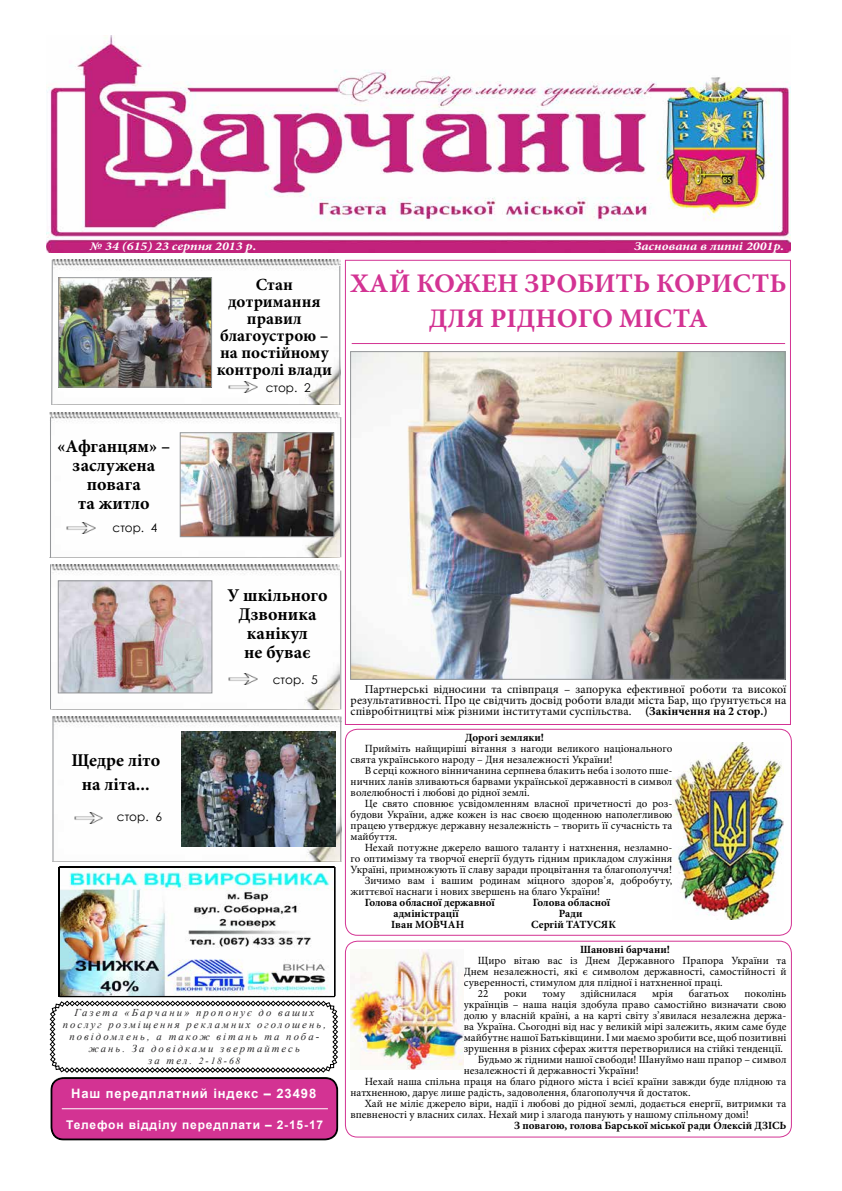
<style>
.page{position:relative;width:842px;height:1191px;background:#fff}
.page>*{position:absolute;margin:0;border:0;box-sizing:border-box;transform-origin:0 0}
.t1{font:700 26.9px/35px "Minion Pro";color:#d33393;text-align:center}
.t2{font:700 18px/19px "Minion Pro";color:#000;text-align:center}
.t3{font:700 17px/17px "Minion Pro";color:#000;text-align:center}
.t4{font:700 13px "Arial";letter-spacing:.07em;color:#fff}
.t5{font:12px/11px "Minion Pro";color:#000;text-align:justify}
.t6{font:italic 700 12px "Minion Pro";color:#fff;scale:1.15 1}
.t7{font:700 12px "Arial";letter-spacing:.07em;color:#fff}
.t8{font:12px "Century Gothic";color:#000}
.t9{font:11px/11px "Minion Pro";color:#000;text-align:justify}
.t10{font:700 11px "Minion Pro";color:#000}
.t11{font:italic 10.5px/12px "Times New Roman";letter-spacing:.19em;color:#292829;text-align:center}
.t12{font:italic 9.4px "Times New Roman";color:#292829}
.s1{font-size:10.5px}
.s2{font-weight:700}
</style>
<div class="page">
<img style="left:53px;top:260px;width:288px;height:145px">
<img style="left:49px;top:412px;width:291px;height:145px">
<img style="left:51px;top:564px;width:289px;height:145px">
<hr style="left:50px;top:564px;width:1px;height:145px;background:#939598">
<svg style="left:51px;top:259px;width:2px;height:146px"></svg>
<hr style="left:339px;top:266px;width:1px;height:139px;background:#939598">
<hr style="left:340px;top:417px;width:1px;height:140px;background:#939598">
<hr style="left:50px;top:417px;width:1px;height:141px;background:#939598">
<hr style="left:352px;top:343px;width:433px;height:1px;background:#d33393">
<hr style="left:340px;top:570px;width:1px;height:139px;background:#939598">
<img style="left:67px;top:522px;width:28px;height:11px">
<img style="left:229px;top:673px;width:28px;height:11px">
<img style="left:53px;top:716px;width:287px;height:145px">
<hr style="left:340px;top:716px;width:1px;height:145px;background:#939598">
<hr style="left:52px;top:716px;width:1px;height:145px;background:#939598">
<div style="left:345px;top:940px;width:447px;height:197px;border:1px solid #d33393;border-radius:12px"></div>
<img style="left:75px;top:812px;width:28px;height:11px">
<img style="left:50px;top:866px;width:288px;height:274px">
<hr style="left:62px;top:1108px;width:266px;height:1px;background:#fff">
<img style="left:47px;top:36px;width:744px;height:216px">
<img style="left:229px;top:382px;width:28px;height:11px">
<div style="left:345px;top:729px;width:447px;height:206px;border:1px solid #d33393;border-radius:12px"></div>
<img style="left:351px;top:950px;width:113px;height:119px">
<img style="left:672px;top:742px;width:112px;height:177px">
<img style="left:60px;top:279px;width:150px;height:106px">
<div style="left:58px;top:277px;width:154px;height:110px;border:1px solid #939598"></div>
<img style="left:182px;top:434px;width:150px;height:101px">
<div style="left:180px;top:432px;width:154px;height:105px;border:1px solid #95979a"></div>
<img style="left:60px;top:582px;width:150px;height:109px">
<div style="left:58px;top:580px;width:154px;height:113px;border:1px solid #939598"></div>
<img style="left:182px;top:731px;width:153px;height:115px">
<img style="left:352px;top:353px;width:432px;height:325px">
<div style="left:350px;top:351px;width:436px;height:329px;border:1px solid #939598"></div>
<p class="t6" style="left:90px;top:238px;width:146px">№ 34 (615) 23 серпня 2013 р.</p>
<p class="t6" style="left:634px;top:238px;width:132px">Заснована в липні 2001р.</p>
<h2 class="t2" style="left:57px;top:436px;width:115px">«Афганцям» – заслужена повага<br>та житло</h2>
<p class="t8" style="left:113px;top:519px;width:47px">стор. 4</p>
<h3 class="t3" style="left:217px;top:276px;width:117px">Стан дотримання правил благоустрою – на постійному контролі влади</h3>
<p class="t8" style="left:266px;top:379px;width:47px">стор. 2</p>
<h1 class="t1" style="left:350px;top:265px;width:438px">ХАЙ КОЖЕН ЗРОБИТЬ КОРИСТЬ<br>ДЛЯ РІДНОГО МІСТА</h1>
<h2 class="t2" style="left:227px;top:585px;width:102px">У шкільного<br>Дзвоника канікул<br>не буває</h2>
<h2 class="t2" style="left:71px;top:748px;width:90px;line-height:24px">Щедре літо на літа...</h2>
<p class="t8" style="left:117px;top:808px;width:47px">стор. 6</p>
<p class="t8" style="left:273px;top:671px;width:47px">стор. 5</p>
<p class="t11" style="left:63px;top:1006px;width:265px">Газета «Барчани» пропонує до ваших послуг розміщення рекламних оголошень, повідомлень, а також вітань та поба&shy;жань. За довідками звертайтесь</p>
<p class="t12" style="left:148px;top:1054px;width:94px"><span class="s1">за тел.</span> 2-18-68</p>
<p class="t4" style="left:71px;top:1084px;width:247px">Наш передплатний індекс – 23498</p>
<p class="t7" style="left:66px;top:1116px;width:259px">Телефон відділу передплати – 2-15-17</p>
<p class="t5" style="left:351px;top:684px;width:437px;text-indent:14px">Партнерські відносини та співпраця – запорука ефективної роботи та високої результативності. Про це свідчить досвід роботи влади міста Бар, що ґрунтується на співробітництві між різними інститутами суспільства. <span class="s2">(Закінчення на 2 стор.)</span></p>
<p class="t10" style="left:465px;top:729px;width:80px">Дорогі земляки!</p>
<p class="t9" style="left:351px;top:742px;width:323px;text-indent:14px">Прийміть найщиріші вітання з нагоди великого національного свята українського народу – Дня незалежності України!</p>
<p class="t9" style="left:351px;top:764px;width:323px;text-indent:14px">В серці кожного вінничанина серпнева блакить неба і золото пше&shy;ничних ланів зливаються барвами української державності в символ волелюбності і любові до рідної землі.</p>
<p class="t9" style="left:351px;top:797px;width:323px;text-indent:14px">Це свято сповнює усвідомленням власної причетності до роз&shy;будови України, адже кожен із нас своєю щоденною наполегливою працею утверджує державну незалежність – творить її сучасність та майбуття.</p>
<p class="t9" style="left:365px;top:841px;width:309px">Нехай потужне джерело вашого таланту і натхнення, незламно-</p>
<p class="t9" style="left:351px;top:852px;width:323px">го оптимізму та творчої енергії будуть гідним прикладом служіння</p>
<p class="t9" style="left:351px;top:863px;width:323px">Україні, примножують її славу заради процвітання та благополуччя!</p>
<p class="t9" style="left:365px;top:874px;width:309px">Зичимо вам і вашим родинам міцного здоров’я, добробуту,</p>
<p class="t9" style="left:351px;top:885px;width:251px">життєвої наснаги і нових звершень на благо України!</p>
<p class="t10" style="left:365px;top:894px;width:132px">Голова обласної державної</p>
<p class="t10" style="left:533px;top:894px;width:78px">Голова обласної</p>
<p class="t10" style="left:393px;top:905px;width:67px">адміністрації</p>
<p class="t10" style="left:559px;top:905px;width:25px">Ради</p>
<p class="t10" style="left:391px;top:916px;width:75px">Іван МОВЧАН</p>
<p class="t10" style="left:531px;top:916px;width:86px">Сергій ТАТУСЯК</p>
<p class="t10" style="left:580px;top:941px;width:91px">Шановні барчани!</p>
<p class="t9" style="left:478px;top:955px;width:310px">Щиро вітаю вас із Днем Державного Прапора України та</p>
<p class="t9" style="left:464px;top:966px;width:324px">Днем незалежності, які є символом державності, самостійності й</p>
<p class="t9" style="left:464px;top:977px;width:260px">суверенності, стимулом для плідної і натхненної праці.</p>
<p class="t9" style="left:478px;top:988px;width:12px">22</p>
<p class="t9" style="left:504px;top:988px;width:24px">роки</p>
<p class="t9" style="left:542px;top:988px;width:24px">тому</p>
<p class="t9" style="left:580px;top:988px;width:58px">здійснилася</p>
<p class="t9" style="left:652px;top:988px;width:23px">мрія</p>
<p class="t9" style="left:689px;top:988px;width:42px">багатьох</p>
<p class="t9" style="left:744px;top:988px;width:43px">поколінь</p>
<p class="t9" style="left:464px;top:999px;width:324px">українців – наша нація здобула право самостійно визначати свою</p>
<p class="t9" style="left:464px;top:1010px;width:324px">долю у власній країні, а на карті світу з’явилася незалежна держа-</p>
<p class="t9" style="left:464px;top:1021px;width:324px">ва Україна. Сьогодні від нас у великій мірі залежить, яким саме буде</p>
<p class="t9" style="left:464px;top:1032px;width:324px">майбутнє нашої Батьківщини. І ми маємо зробити все, щоб позитивні</p>
<p class="t9" style="left:464px;top:1043px;width:321px">зрушення в різних сферах життя перетворилися на стійкі тенденції.</p>
<p class="t9" style="left:478px;top:1054px;width:310px">Будьмо ж гідними нашої свободи! Шануймо наш прапор – символ</p>
<p class="t9" style="left:464px;top:1065px;width:177px">незалежності й державності України!</p>
<p class="t9" style="left:365px;top:1076px;width:423px">Нехай наша спільна праця на благо рідного міста і всієї країни завжди буде плідною та</p>
<p class="t9" style="left:351px;top:1087px;width:341px">натхненною, дарує лише радість, задоволення, благополуччя й достаток.</p>
<p class="t9" style="left:365px;top:1098px;width:423px">Хай не міліє джерело віри, надії і любові до рідної землі, додається енергії, витримки та</p>
<p class="t9" style="left:351px;top:1109px;width:400px">впевненості у власних силах. Нехай мир і злагода панують у нашому спільному домі!</p>
<p class="t10" style="left:514px;top:1117px;width:274px">З повагою, голова Барської міської ради Олексій ДЗІСЬ</p>
</div>
